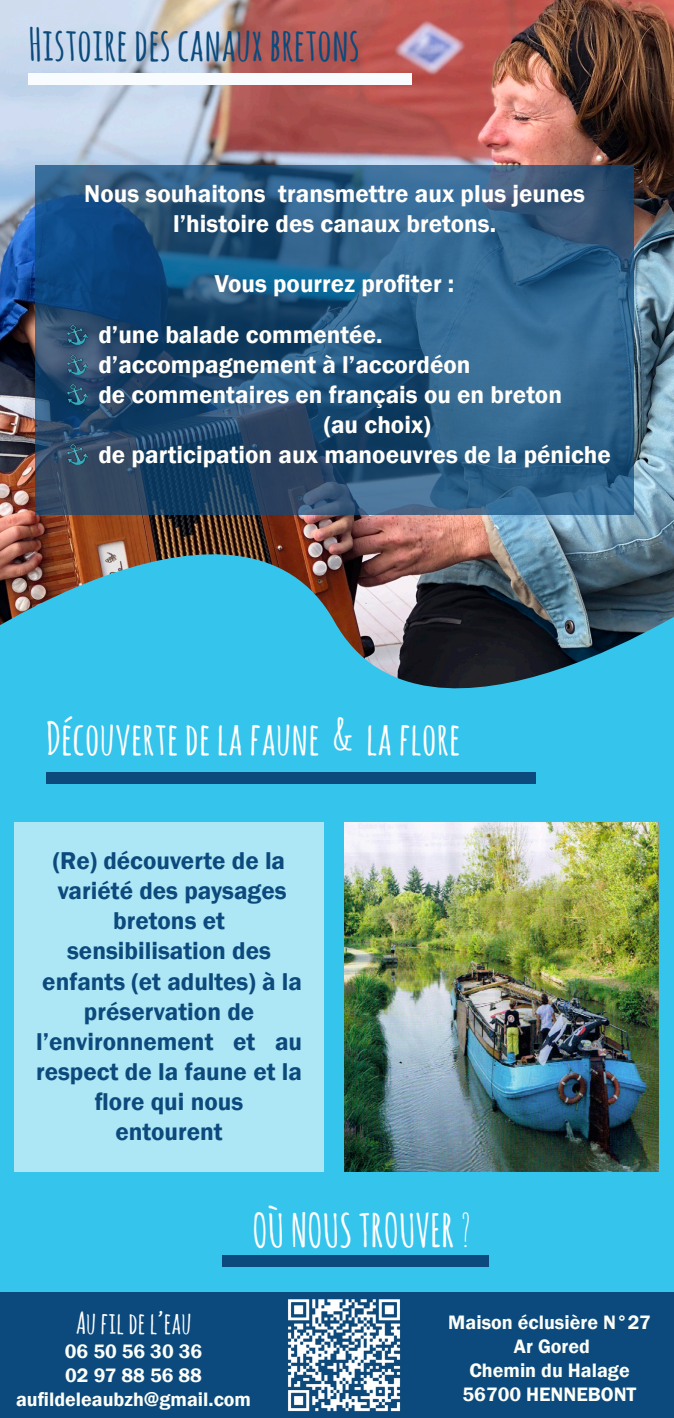
<style>
.page{position:relative;width:674px;height:1418px;background:#fff}
.page>*{position:absolute;margin:0;border:0;box-sizing:border-box;transform-origin:0 0}
.t1{font:700 45px "Amatic SC";color:#fffefc}
.t2{font:700 45px "Amatic SC";color:#0c4a7c}
.t3{font:700 45px "Amatic SC";color:#fff}
.t4{font:700 30px "Amatic SC";color:#fff}
.t5{font:600 25px "Franklin Gothic";color:#fffefa}
.t6{font:600 25px/30px "Franklin Gothic";color:#0c4a7d;text-align:center}
.t7{font:600 20px "Franklin Gothic";color:#fbfdf6}
.s1{font-weight:400}
</style>
<div class="page">
<div style="left:0;top:733px;width:673px;height:684px;background:#35c4ec"></div>
<div style="left:14px;top:822px;width:310px;height:349px;background:#ade6f4"></div>
<img style="left:0;top:0;width:673px;height:457px">
<img style="left:0;top:457px;width:673px;height:327px">
<svg style="left:35px;top:165px;width:598px;height:350px;background:#27557d"></svg>
<img style="left:344px;top:822px;width:313px;height:349px">
<div style="left:28px;top:73px;width:383px;height:11px;background:#f9fcfe"></div>
<div style="left:46px;top:772px;width:489px;height:11px;background:#0c4a7d"></div>
<div style="left:0;top:1292px;width:673px;height:125px;background:#0c4a7d"></div>
<img style="left:288px;top:1299px;width:113px;height:113px">
<div style="left:222px;top:1254px;width:266px;height:12px;background:#0c4a7d"></div>
<img style="left:67px;top:325px;width:20px;height:20px">
<img style="left:67px;top:355px;width:20px;height:19px">
<img style="left:67px;top:385px;width:20px;height:19px">
<img style="left:67px;top:444px;width:20px;height:20px">
<p class="t2" style="left:28px;top:13px;width:333px">Histoire des canaux bretons</p>
<p class="t5" style="left:84px;top:178px;width:502px">Nous souhaitons transmettre aux plus jeunes</p>
<p class="t5" style="left:173px;top:208px;width:324px">l’histoire des canaux bretons.</p>
<p class="t5" style="left:215px;top:268px;width:241px">Vous pourrez profiter :</p>
<p class="t5" style="left:98px;top:319px;width:285px">d’une balade commentée.</p>
<p class="t5" style="left:98px;top:349px;width:373px">d’accompagnement à l’accordéon</p>
<p class="t5" style="left:98px;top:379px;width:465px">de commentaires en français ou en breton</p>
<p class="t5" style="left:323px;top:409px;width:108px">(au choix)</p>
<p class="t5" style="left:98px;top:439px;width:513px">de participation aux manoeuvres de la péniche</p>
<p class="t1" style="left:46px;top:706px;width:415px">Découverte de la faune &amp; la flore</p>
<p class="t6" style="left:53px;top:846px;width:233px">(Re) découverte de la</p>
<p class="t6" style="left:58px;top:876px;width:230px">variété des paysages</p>
<p class="t6" style="left:113px;top:906px;width:113px">bretons et</p>
<p class="t6" style="left:67px;top:936px;width:205px">sensibilisation des</p>
<p class="t6" style="left:42px;top:966px;width:261px">enfants (et adultes) à la préservation de</p>
<p class="t6" style="left:36px;top:1026px;width:267px">l’environnement et au respect de la faune et la flore qui nous</p>
<p class="t6" style="left:115px;top:1116px;width:109px">entourent</p>
<p class="t3" style="left:252px;top:1197px;width:220px">OÙ NOUS TROUVER <span class="s1">?</span></p>
<p class="t4" style="left:76px;top:1301px;width:117px">Au fil de l’eau</p>
<p class="t7" style="left:65px;top:1338px;width:139px">06 50 56 30 36</p>
<p class="t7" style="left:65px;top:1362px;width:138px">02 97 88 56 88</p>
<p class="t7" style="left:16px;top:1386px;width:236px">aufildeleaubzh@gmail.com</p>
<p class="t7" style="left:448px;top:1310px;width:204px">Maison éclusière N°27</p>
<p class="t7" style="left:513px;top:1334px;width:78px">Ar Gored</p>
<p class="t7" style="left:469px;top:1358px;width:162px">Chemin du Halage</p>
<p class="t7" style="left:462px;top:1382px;width:175px">56700 HENNEBONT</p>
</div>
